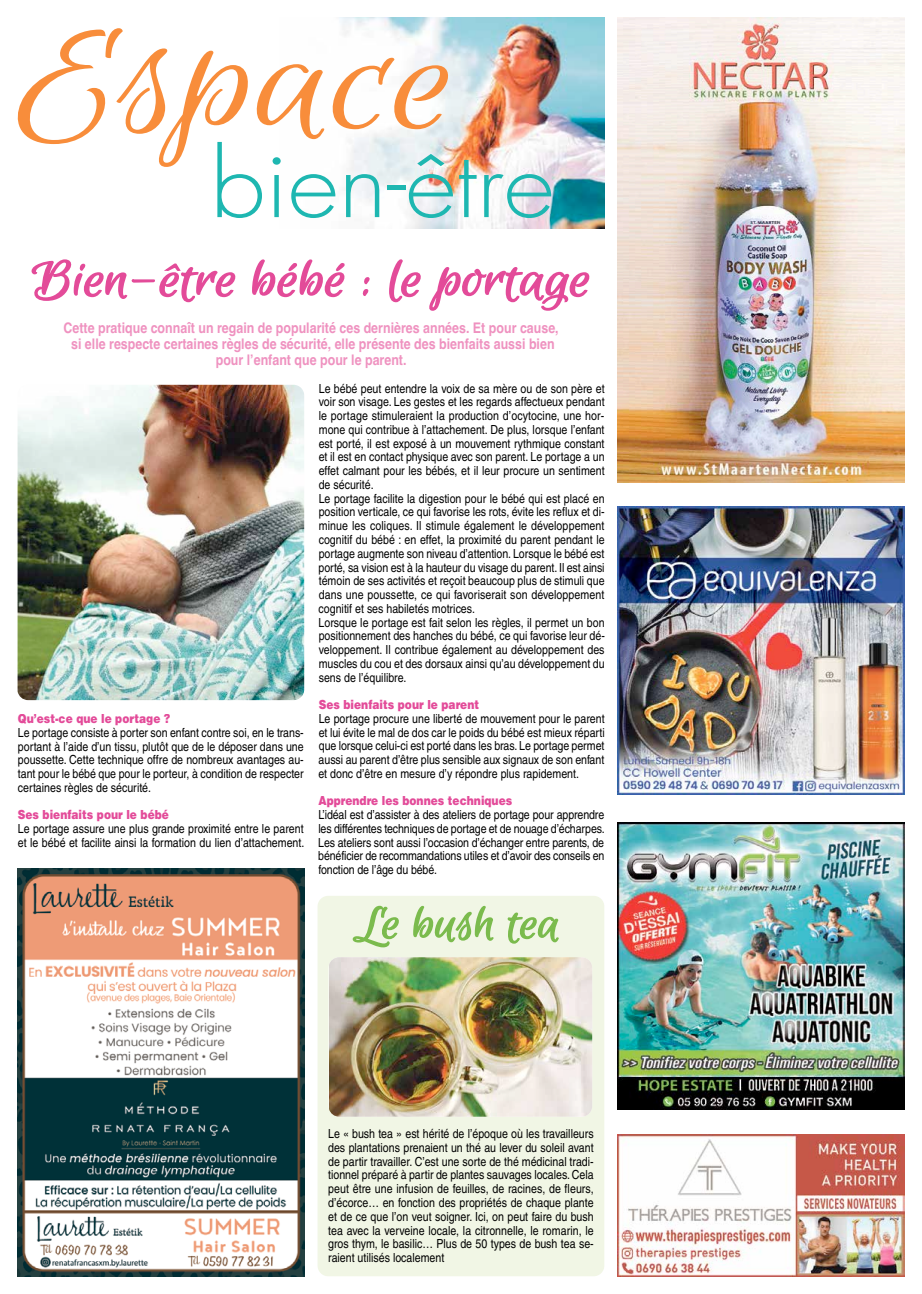
<style>
.page{position:relative;width:922px;height:1294px;background:#fff}
.page>*{position:absolute;margin:0;border:0;box-sizing:border-box;transform-origin:0 0}
.t1{font:154.5px "Euphoria Script";color:#f88d3b;scale:1.29 1}
.t2{font:300 91.12px "Futura";color:#1eb7b1;scale:1.08 1}
.t3{font:55.75px "Euphoria Script";color:#e34b99;scale:1.19 1}
.t4{font:49.25px "Euphoria Script";color:#7bbb4d;scale:1.16 1}
.t5{font:700 14.62px/16.1px "Helvetica";color:#ef92c0;text-align:center;scale:.85 1}
.t6{font:12.5px/13.8px "Helvetica";color:#000;text-align:justify;scale:.85 1}
.t7{font:900 12.5px "Helvetica";color:#e34b99;scale:.85 1}
</style>
<div class="page">
<div style="left:317px;top:895px;width:287px;height:381px;background:#f1f6e5;border-radius:11px"></div>
<img style="left:339px;top:18px;width:265px;height:210px">
<img style="left:617px;top:18px;width:287px;height:464px">
<img style="left:617px;top:1134px;width:287px;height:142px">
<img style="left:617px;top:507px;width:287px;height:287px">
<img style="left:617px;top:822px;width:287px;height:287px">
<svg style="left:31px;top:259px;width:205px;height:44px"></svg>
<svg style="left:252px;top:259px;width:93px;height:39px"></svg>
<svg style="left:363px;top:277px;width:7px;height:19px"></svg>
<svg style="left:389px;top:259px;width:201px;height:52px"></svg>
<img style="left:329px;top:957px;width:263px;height:159px">
<svg style="left:352px;top:905px;width:47px;height:43px"></svg>
<svg style="left:413px;top:905px;width:81px;height:38px"></svg>
<svg style="left:507px;top:912px;width:52px;height:32px"></svg>
<img style="left:18px;top:385px;width:286px;height:315px">
<img style="left:18px;top:868px;width:286px;height:408px">
<h1 class="t1" style="left:18px;top:0;width:358px">Espace</h1>
<h2 class="t2" style="left:210px;top:129px;width:320px">bien-être</h2>
<h3 class="t3" style="left:33px;top:250px;width:477px">Bien-êtrebébé : leportage</h3>
<p class="t5" style="left:64px;top:320px;width:584px">Cette pratique connaît un regain de popularité ces dernières années. Et pour cause, si elle respecte certaines règles de sécurité, elle présente des bienfaits aussi bien pour l’enfant que pour le parent.</p>
<p class="t7" style="left:18px;top:710px;width:181px">Qu’est-ce que le portage ?</p>
<p class="t6" style="left:18px;top:725px;width:338px">Le portage consiste à porter son enfant contre soi, en le trans&shy;portant à l’aide d’un tissu, plutôt que de le déposer dans une poussette. Cette technique offre de nombreux avantages au&shy;tant pour le bébé que pour le porteur, à condition de respecter certaines règles de sécurité.</p>
<p class="t7" style="left:18px;top:806px;width:179px">Ses bienfaits pour le bébé</p>
<p class="t6" style="left:18px;top:821px;width:338px">Le portage assure une plus grande proximité entre le parent et le bébé et facilite ainsi la formation du lien d’attachement.</p>
<p class="t6" style="left:318px;top:381px;width:338px;text-align:left">Le bébé peut entendre la voix de sa mère ou de son père et voir son visage. Les gestes et les regards affectueux pendant le portage stimuleraient la production d’ocytocine, une hor&shy;mone qui contribue à l’attachement. De plus, lorsque l’enfant est porté, il est exposé à un mouvement rythmique constant et il est en contact physique avec son parent. Le portage a un effet calmant pour les bébés, et il leur procure un sentiment de sécurité.<br>Le portage facilite la digestion pour le bébé qui est placé en position verticale, ce qui favorise les rots, évite les reflux et di&shy;minue les coliques. Il stimule également le développement cognitif du bébé : en effet, la proximité du parent pendant le portage augmente son niveau d’attention. Lorsque le bébé est porté, sa vision est à la hauteur du visage du parent. Il est ainsi témoin de ses activités et reçoit beaucoup plus de stimuli que dans une poussette, ce qui favoriserait son développement cognitif et ses habiletés motrices.<br>Lorsque le portage est fait selon les règles, il permet un bon positionnement des hanches du bébé, ce qui favorise leur dé&shy;veloppement. Il contribue également au développement des muscles du cou et des dorsaux ainsi qu’au développement du sens de l’équilibre.</p>
<p class="t7" style="left:319px;top:696px;width:190px">Ses bienfaits pour le parent</p>
<p class="t6" style="left:318px;top:711px;width:338px">Le portage procure une liberté de mouvement pour le parent et lui évite le mal de dos car le poids du bébé est mieux réparti que lorsque celui-ci est porté dans les bras. Le portage permet aussi au parent d’être plus sensible aux signaux de son enfant et donc d’être en mesure d’y répondre plus rapidement.</p>
<p class="t7" style="left:318px;top:792px;width:229px">Apprendre les bonnes techniques</p>
<p class="t6" style="left:318px;top:807px;width:338px">L’idéal est d’assister à des ateliers de portage pour apprendre les différentes techniques de portage et de nouage d’écharpes.<br>Les ateliers sont aussi l’occasion d’échanger entre parents, de bénéficier de recommandations utiles et d’avoir des conseils en fonction de l’âge du bébé.</p>
<h3 class="t4" style="left:356px;top:897px;width:181px">Lebush tea</h3>
<p class="t6" style="left:328px;top:1126px;width:314px">Le « bush tea » est hérité de l’époque où les travailleurs des plantations prenaient un thé au lever du soleil avant de partir travailler. C’est une sorte de thé médicinal tradi&shy;tionnel préparé à partir de plantes sauvages locales. Cela peut être une infusion de feuilles, de racines, de fleurs, d’écorce… en fonction des propriétés de chaque plante et de ce que l’on veut soigner. Ici, on peut faire du bush tea avec la verveine locale, la citronnelle, le romarin, le gros thym, le basilic… Plus de 50 types de bush tea se&shy;raient utilisés localement</p>
</div>
